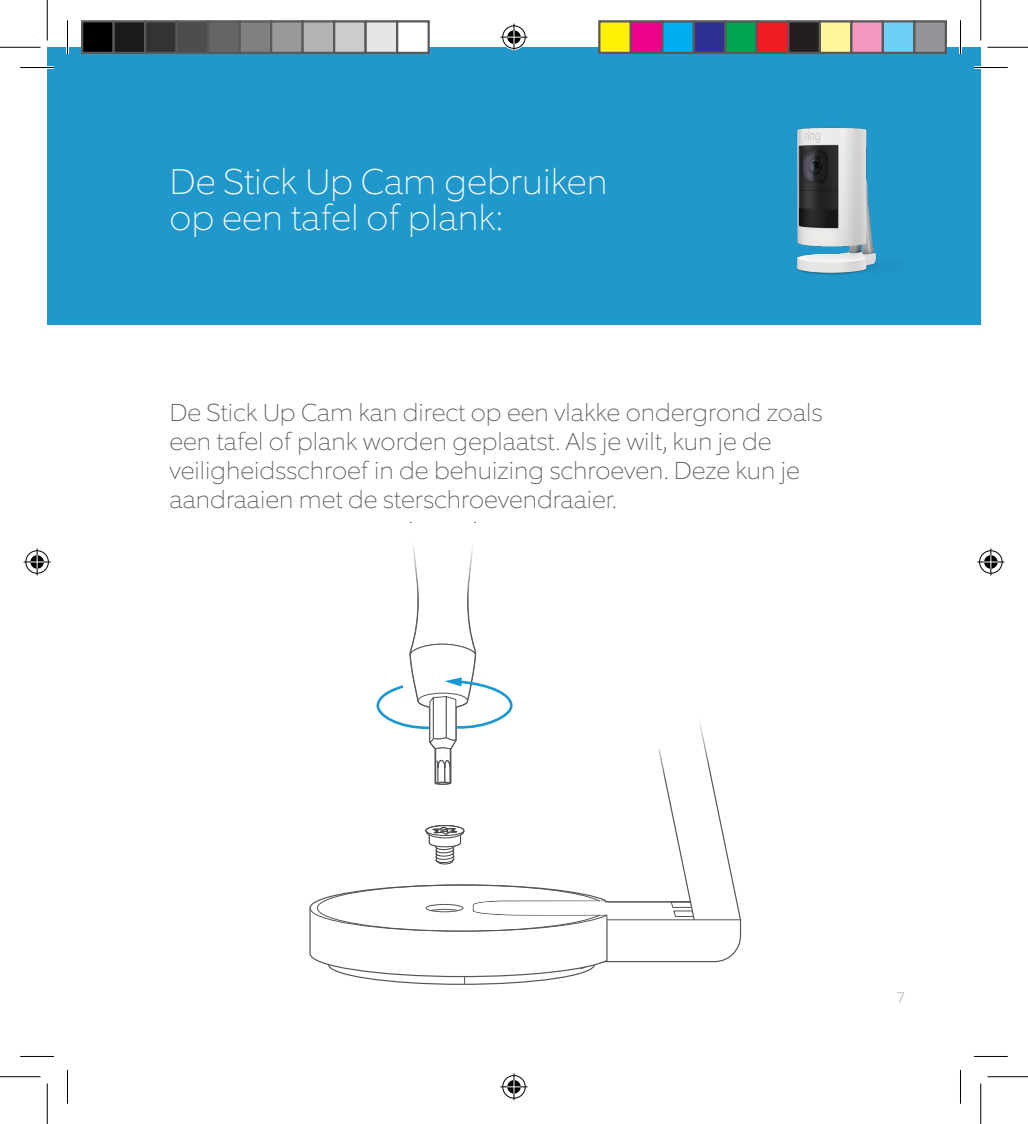
<style>
.page{position:relative;width:1028px;height:1124px;background:#fff}
.page>*{position:absolute;margin:0;border:0;box-sizing:border-box;transform-origin:0 0}
.Big_Blue_Header{font:100 36px/36px "Equip";color:#fff}
.Body_Copy{font:100 24.75px/29.2px "Equip";color:#54555a}
.t1{font:100 15.75px "Equip";color:#939598}
</style>
<div class="page">
<div style="left:47px;top:47px;width:934px;height:278px;background:#2198cc"></div>
<img style="left:796px;top:127px;width:90px;height:148px">
<svg style="left:309px;top:545px;width:432px;height:440px"></svg>
<hr style="left:20px;top:66px;width:34px;height:3px;background:#fff">
<hr style="left:974px;top:66px;width:34px;height:3px;background:#fff">
<hr style="left:66px;top:20px;width:3px;height:34px;background:#fff">
<hr style="left:959px;top:20px;width:3px;height:34px;background:#fff">
<hr style="left:20px;top:67px;width:34px;height:1px;background:#000">
<hr style="left:974px;top:67px;width:34px;height:1px;background:#000">
<hr style="left:20px;top:1056px;width:34px;height:1px;background:#000">
<hr style="left:974px;top:1056px;width:34px;height:1px;background:#000">
<hr style="left:67px;top:20px;width:1px;height:34px;background:#000">
<hr style="left:67px;top:1070px;width:1px;height:33px;background:#000">
<hr style="left:960px;top:20px;width:1px;height:34px;background:#000">
<hr style="left:960px;top:1070px;width:1px;height:33px;background:#000">
<hr style="left:0;top:47px;width:40px;height:1px;background:#000">
<hr style="left:987px;top:47px;width:41px;height:1px;background:#000">
<hr style="left:0;top:1076px;width:40px;height:1px;background:#000">
<hr style="left:987px;top:1076px;width:41px;height:1px;background:#000">
<hr style="left:47px;top:0;width:1px;height:40px;background:#000">
<hr style="left:47px;top:1083px;width:1px;height:41px;background:#000">
<hr style="left:980px;top:0;width:1px;height:40px;background:#000">
<hr style="left:980px;top:1083px;width:1px;height:41px;background:#000">
<svg style="left:500px;top:24px;width:27px;height:27px"></svg>
<svg style="left:500px;top:1073px;width:27px;height:27px"></svg>
<svg style="left:24px;top:548px;width:27px;height:27px"></svg>
<svg style="left:977px;top:548px;width:27px;height:27px"></svg>
<div style="left:82px;top:21px;width:32px;height:32px;background:#000"></div>
<div style="left:81px;top:20px;width:34px;height:34px;border:2px solid #595959"></div>
<div style="left:114px;top:21px;width:31px;height:32px;background:#1a1a1a"></div>
<div style="left:112px;top:20px;width:34px;height:34px;border:2px solid #595959"></div>
<div style="left:145px;top:21px;width:32px;height:32px;background:#333"></div>
<div style="left:144px;top:20px;width:34px;height:34px;border:2px solid #595959"></div>
<div style="left:177px;top:21px;width:31px;height:32px;background:#4d4d4d"></div>
<div style="left:176px;top:20px;width:33px;height:34px;border:2px solid #595959"></div>
<div style="left:208px;top:21px;width:32px;height:32px;background:#666"></div>
<div style="left:207px;top:20px;width:34px;height:34px;border:2px solid #595959"></div>
<div style="left:240px;top:21px;width:31px;height:32px;background:#808080"></div>
<div style="left:238px;top:20px;width:34px;height:34px;border:2px solid #595959"></div>
<div style="left:271px;top:21px;width:32px;height:32px;background:#999"></div>
<div style="left:270px;top:20px;width:34px;height:34px;border:2px solid #595959"></div>
<div style="left:303px;top:21px;width:31px;height:32px;background:#b3b3b3"></div>
<div style="left:302px;top:20px;width:33px;height:34px;border:2px solid #595959"></div>
<div style="left:334px;top:21px;width:32px;height:32px;background:#ccc"></div>
<div style="left:333px;top:20px;width:34px;height:34px;border:2px solid #595959"></div>
<div style="left:366px;top:21px;width:31px;height:32px;background:#e6e6e6"></div>
<div style="left:364px;top:20px;width:34px;height:34px;border:2px solid #595959"></div>
<div style="left:397px;top:21px;width:32px;height:32px;background:#fff"></div>
<div style="left:396px;top:20px;width:34px;height:34px;border:2px solid #595959"></div>
<div style="left:599px;top:21px;width:32px;height:32px;background:#fff101"></div>
<div style="left:598px;top:20px;width:34px;height:34px;border:2px solid #595959"></div>
<div style="left:631px;top:21px;width:31px;height:32px;background:#ed028c"></div>
<div style="left:630px;top:20px;width:33px;height:34px;border:2px solid #595959"></div>
<div style="left:662px;top:21px;width:32px;height:32px;background:#00aeef"></div>
<div style="left:661px;top:20px;width:34px;height:34px;border:2px solid #595959"></div>
<div style="left:694px;top:21px;width:31px;height:32px;background:#2e3092"></div>
<div style="left:693px;top:20px;width:33px;height:34px;border:2px solid #595959"></div>
<div style="left:725px;top:21px;width:32px;height:32px;background:#00a54f"></div>
<div style="left:724px;top:20px;width:34px;height:34px;border:2px solid #595959"></div>
<div style="left:757px;top:21px;width:31px;height:32px;background:#ee1d23"></div>
<div style="left:756px;top:20px;width:33px;height:34px;border:2px solid #595959"></div>
<div style="left:788px;top:21px;width:32px;height:32px;background:#231f20"></div>
<div style="left:787px;top:20px;width:34px;height:34px;border:2px solid #595959"></div>
<div style="left:820px;top:21px;width:31px;height:32px;background:#fff79a"></div>
<div style="left:819px;top:20px;width:33px;height:34px;border:2px solid #595959"></div>
<div style="left:851px;top:21px;width:32px;height:32px;background:#f499c2"></div>
<div style="left:850px;top:20px;width:34px;height:34px;border:2px solid #595959"></div>
<div style="left:883px;top:21px;width:31px;height:32px;background:#6bcff6"></div>
<div style="left:882px;top:20px;width:33px;height:34px;border:2px solid #595959"></div>
<div style="left:914px;top:21px;width:32px;height:32px;background:#939598"></div>
<div style="left:913px;top:20px;width:34px;height:34px;border:2px solid #595959"></div>
<p class="Big_Blue_Header" style="left:170px;top:163px;width:440px">De Stick Up Cam gebruiken op een tafel of plank:</p>
<p class="Body_Copy" style="left:170px;top:397px;width:654px">De Stick Up Cam kan direct op een vlakke ondergrond zoals een tafel of plank worden geplaatst. Als je wilt, kun je de veiligheidsschroef in de behuizing schroeven. Deze kun je aandraaien met de sterschroevendraaier.</p>
<p class="t1" style="left:896px;top:987px;width:10px">7</p>
</div>
